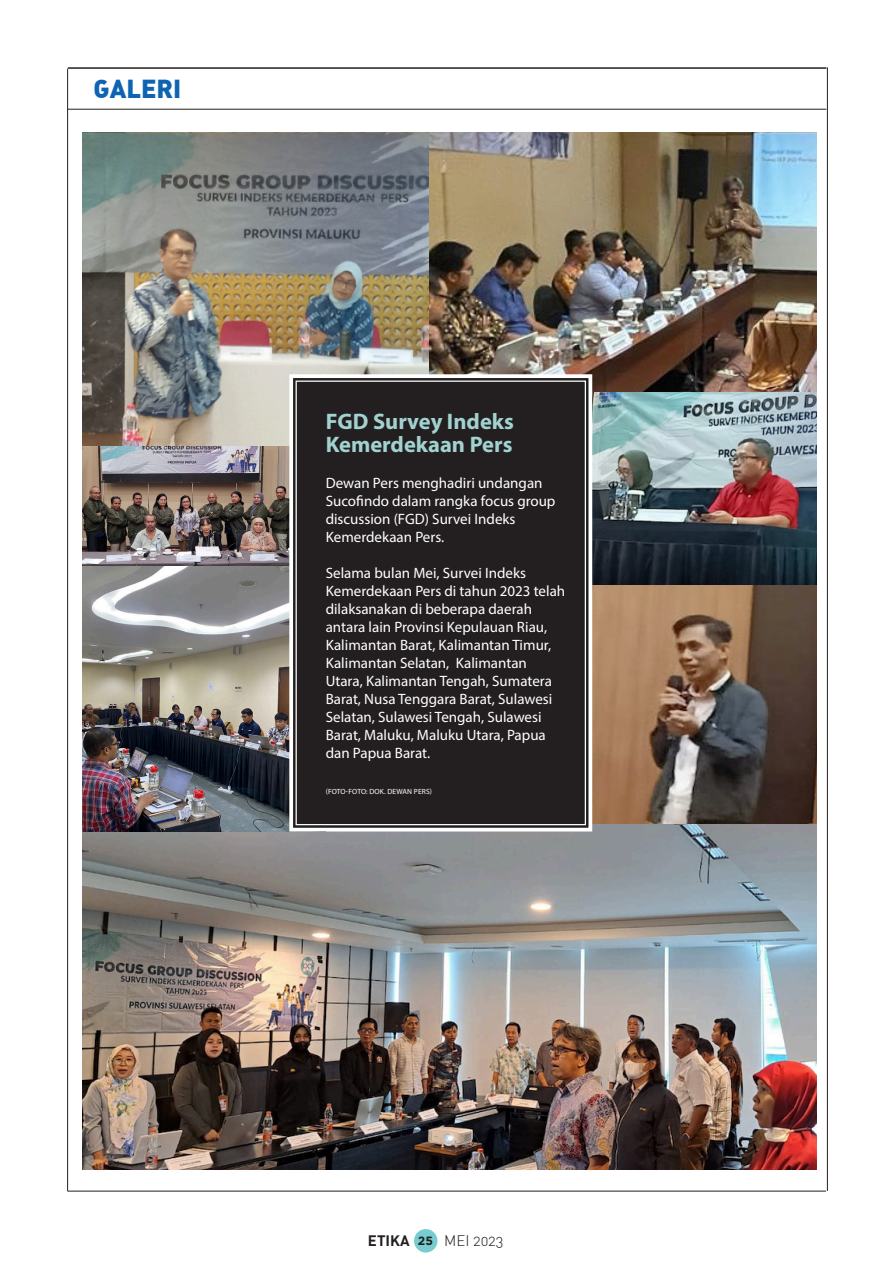
<style>
.page{position:relative;width:893px;height:1276px;background:#fff}
.page>*{position:absolute;margin:0;border:0;box-sizing:border-box;transform-origin:0 0}
.t1{font:900 25.5px "DIN Alternate";color:#0d64b2}
.t2{font:700 22.5px/22.5px "Myriad Pro";color:#a1d2d0}
.t3{font:15px/18px "Myriad Pro";color:#fff}
.t4{font:300 15px "DIN Alternate";color:#231f20}
.t5{font:700 15px "DIN";color:#231f20}
.t6{font:700 12px "Gotham";color:#231f20}
.t7{font:7.5px "Myriad Pro";letter-spacing:.02em;color:#fff}
</style>
<div class="page">
<hr style="left:67px;top:1190px;width:759px;height:1px;background:#231f20">
<hr style="left:827px;top:67px;width:1px;height:1124px;background:#231f20">
<hr style="left:67px;top:69px;width:1px;height:1122px;background:#231f20">
<hr style="left:68px;top:67px;width:758px;height:2px;background:#231f20">
<hr style="left:68px;top:109px;width:758px;height:1px;background:#231f20">
<div style="left:414px;top:1229px;width:23px;height:23px;background:#77ccd0;border-radius:50%"></div>
<img style="left:83px;top:133px;width:346px;height:313px">
<img style="left:594px;top:391px;width:222px;height:195px">
<img style="left:594px;top:586px;width:222px;height:238px">
<img style="left:83px;top:824px;width:733px;height:345px">
<img style="left:83px;top:446px;width:204px;height:121px">
<img style="left:83px;top:567px;width:204px;height:264px">
<img style="left:429px;top:133px;width:387px;height:258px">
<svg style="left:287px;top:372px;width:307px;height:461px;background:#2e2a2b"></svg>
<div style="left:296px;top:380px;width:290px;height:445px;border:1px solid #fff"></div>
<h1 class="t1" style="left:94px;top:71px;width:89px">GALERI</h1>
<p class="t2" style="left:326px;top:409px;width:190px">FGD Survey Indeks<br>Kemerdekaan Pers</p>
<p class="t3" style="left:326px;top:473px;width:231px">Dewan Pers menghadiri undangan<br>Sucofindo dalam rangka focus group discussion (FGD) Survei Indeks<br>Kemerdekaan Pers.</p>
<p class="t3" style="left:326px;top:563px;width:241px">Selama bulan Mei, Survei Indeks Kemerdekaan Pers di tahun 2023 telah dilaksanakan di beberapa daerah antara lain Provinsi Kepulauan Riau, Kalimantan Barat, Kalimantan Timur, Kalimantan Selatan, Kalimantan Utara, Kalimantan Tengah, Sumatera Barat, Nusa Tenggara Barat, Sulawesi Selatan, Sulawesi Tengah, Sulawesi Barat, Maluku, Maluku Utara, Papua dan Papua Barat.</p>
<p class="t7" style="left:326px;top:786px;width:108px">(FOTO-FOTO: DOK. DEWAN PERS)</p>
<p class="t5" style="left:368px;top:1231px;width:43px">ETIKA</p>
<p class="t4" style="left:444px;top:1231px;width:61px">MEI 2023</p>
<p class="t6" style="left:418px;top:1234px;width:17px">25</p>
</div>
